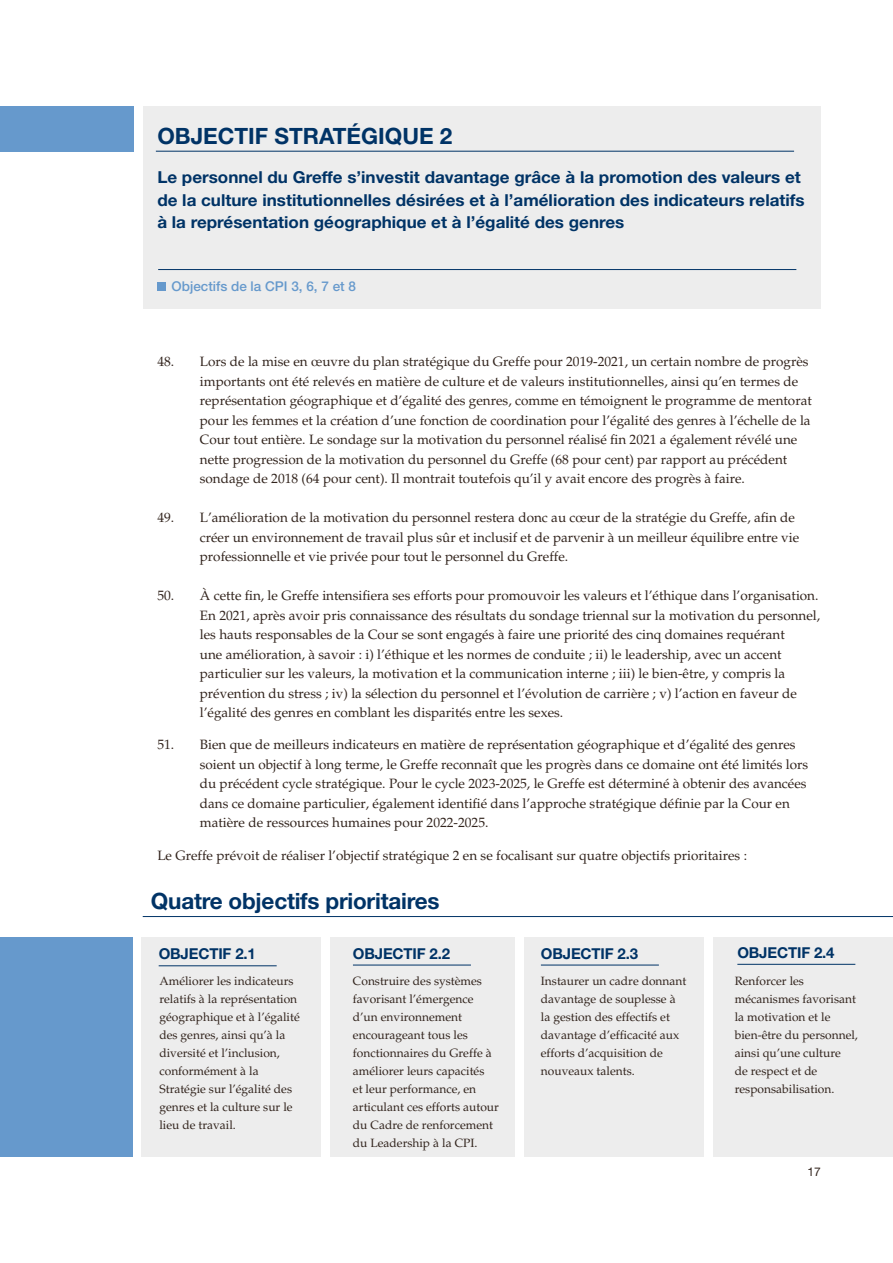
<style>
.page{position:relative;width:893px;height:1263px;background:#fff}
.page>*{position:absolute;margin:0;border:0;box-sizing:border-box;transform-origin:0 0}
.t1{font:700 22.5px "Helvetica Neue LT Pro";letter-spacing:-.01em;color:#036}
.body-box-goals{font:700 16.5px/22.5px "Helvetica Neue LT Pro";color:#036}
.t2{font:700 15px "Helvetica Neue LT Pro";letter-spacing:-.01em;color:#036}
.t3{font:13.5px/19.5px "Palatino";color:#31231c}
.t4{font:500 13.5px "Helvetica Neue LT Pro";color:#69c}
.t5{font:12px/18px "Palatino";color:#31231c}
.t6{font:12px "Helvetica Neue LT Pro";color:#31231c}
</style>
<div class="page">
<div style="left:142px;top:937px;width:751px;height:220px;background:#ededed"></div>
<div style="left:0;top:937px;width:133px;height:220px;background:#69c"></div>
<div style="left:322px;top:934px;width:8px;height:266px;background:#fff"></div>
<div style="left:516px;top:934px;width:8px;height:266px;background:#fff"></div>
<div style="left:704px;top:931px;width:8px;height:266px;background:#fff"></div>
<hr style="left:159px;top:965px;width:118px;height:1px;background:#036">
<hr style="left:737px;top:964px;width:118px;height:1px;background:#036">
<hr style="left:353px;top:965px;width:118px;height:1px;background:#036">
<hr style="left:541px;top:965px;width:118px;height:1px;background:#036">
<div style="left:143px;top:106px;width:678px;height:203px;background:#ededed"></div>
<hr style="left:156px;top:151px;width:638px;height:1px;background:#036">
<hr style="left:143px;top:916px;width:750px;height:1px;background:#036">
<hr style="left:158px;top:269px;width:638px;height:1px;background:#036">
<div style="left:158px;top:282px;width:8px;height:9px;background:#69c"></div>
<div style="left:0;top:106px;width:134px;height:46px;background:#69c"></div>
<h3 class="t1" style="left:157px;top:122px;width:296px">OBJECTIF STRATÉGIQUE 2</h3>
<p class="body-box-goals" style="left:157px;top:166px;width:649px">Le personnel du Greffe s’investit davantage grâce à la promotion des valeurs et de la culture institutionnelles désirées et à l’amélioration des indicateurs relatifs à la représentation géographique et à l’égalité des genres</p>
<p class="t4" style="left:172px;top:278px;width:186px">Objectifs de la CPI 3, 6, 7 et 8</p>
<p class="t3" style="left:200px;top:352px;width:613px;text-indent:-43px">48. Lors de la mise en œuvre du plan stratégique du Greffe pour 2019-2021, un certain nombre de progrès importants ont été relevés en matière de culture et de valeurs institutionnelles, ainsi qu’en termes de représentation géographique et d’égalité des genres, comme en témoignent le programme de mentorat pour les femmes et la création d’une fonction de coordination pour l’égalité des genres à l’échelle de la Cour tout entière. Le sondage sur la motivation du personnel réalisé fin 2021 a également révélé une nette progression de la motivation du personnel du Greffe (68 pour cent) par rapport au précédent sondage de 2018 (64 pour cent). Il montrait toutefois qu’il y avait encore des progrès à faire.</p>
<p class="t3" style="left:200px;top:508px;width:601px;text-indent:-43px">49. L’amélioration de la motivation du personnel restera donc au cœur de la stratégie du Greffe, afin de créer un environnement de travail plus sûr et inclusif et de parvenir à un meilleur équilibre entre vie professionnelle et vie privée pour tout le personnel du Greffe.</p>
<p class="t3" style="left:200px;top:586px;width:622px;text-indent:-43px">50. À cette fin, le Greffe intensifiera ses efforts pour promouvoir les valeurs et l’éthique dans l’organisation.<br>En 2021, après avoir pris connaissance des résultats du sondage triennal sur la motivation du personnel, les hauts responsables de la Cour se sont engagés à faire une priorité des cinq domaines requérant<br>une amélioration, à savoir : i) l’éthique et les normes de conduite ; ii) le leadership, avec un accent particulier sur les valeurs, la motivation et la communication interne ; iii) le bien-être, y compris la prévention du stress ; iv) la sélection du personnel et l’évolution de carrière ; v) l’action en faveur de l’égalité des genres en comblant les disparités entre les sexes.</p>
<p class="t3" style="left:200px;top:735px;width:610px;text-indent:-43px">51. Bien que de meilleurs indicateurs en matière de représentation géographique et d’égalité des genres soient un objectif à long terme, le Greffe reconnaît que les progrès dans ce domaine ont été limités lors du précédent cycle stratégique. Pour le cycle 2023-2025, le Greffe est déterminé à obtenir des avancées dans ce domaine particulier, également identifié dans l’approche stratégique définie par la Cour en matière de ressources humaines pour 2022-2025.</p>
<p class="t3" style="left:157px;top:845px;width:591px">Le Greffe prévoit de réaliser l’objectif stratégique 2 en se focalisant sur quatre objectifs prioritaires :</p>
<h3 class="t1" style="left:151px;top:887px;width:290px">Quatre objectifs prioritaires</h3>
<h3 class="t2" style="left:159px;top:945px;width:99px">OBJECTIF 2.1</h3>
<h3 class="t2" style="left:353px;top:944px;width:99px">OBJECTIF 2.2</h3>
<h3 class="t2" style="left:541px;top:944px;width:99px">OBJECTIF 2.3</h3>
<h3 class="t2" style="left:737px;top:943px;width:99px">OBJECTIF 2.4</h3>
<p class="t5" style="left:159px;top:972px;width:142px">Améliorer les indicateurs relatifs à la représentation géographique et à l’égalité des genres, ainsi qu’à la diversité et l’inclusion, conformément à la<br>Stratégie sur l’égalité des genres et la culture sur le lieu de travail.</p>
<p class="t5" style="left:353px;top:972px;width:147px">Construire des systèmes favorisant l’émergence d’un environnement encourageant tous les fonctionnaires du Greffe à améliorer leurs capacités<br>et leur performance, en articulant ces efforts autour du Cadre de renforcement du Leadership à la CPI.</p>
<p class="t5" style="left:541px;top:972px;width:147px">Instaurer un cadre donnant davantage de souplesse à la gestion des effectifs et davantage d’efficacité aux efforts d’acquisition de nouveaux talents.</p>
<p class="t5" style="left:735px;top:972px;width:125px">Renforcer les mécanismes favorisant la motivation et le bien-être du personnel, ainsi qu’une culture<br>de respect et de responsabilisation.</p>
<p class="t6" style="left:807px;top:1164px;width:15px">17</p>
</div>
